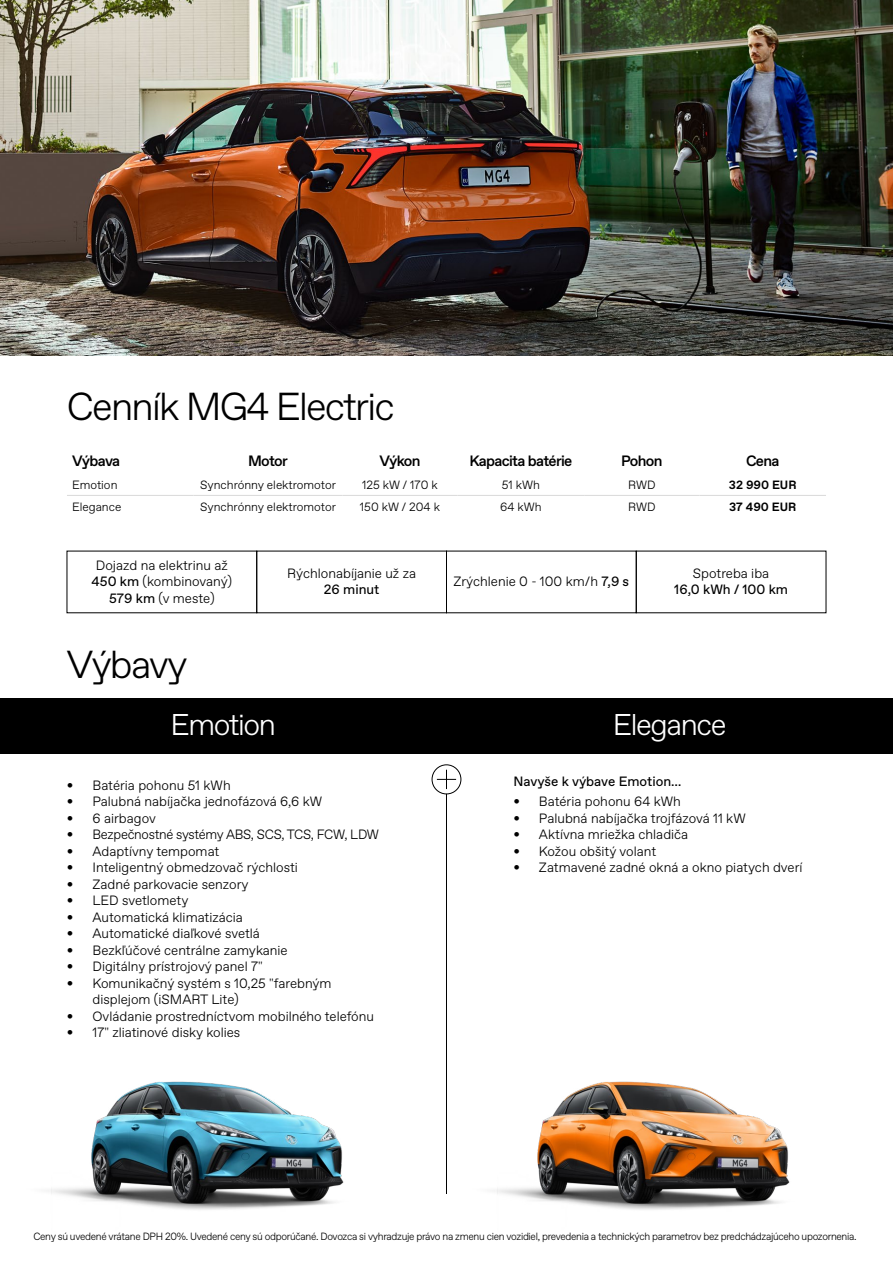
<style>
.page{position:relative;width:893px;height:1263px;background:#fff}
.page>*{position:absolute;margin:0;border:0;box-sizing:border-box;transform-origin:0 0}
.t1{font:300 39px "Favorit Std";letter-spacing:-.045em;color:#000}
.t2{font:300 30px "Favorit Std";letter-spacing:-.045em;color:#fff}
.t3{font:500 15px "Favorit Std";letter-spacing:-.045em;color:#000}
.t4{font:300 13.5px/16.5px "Favorit Std";color:#000;text-align:center}
.t5{font:13.5px "Favorit Std";color:#000}
.t6{font:300 13.5px "Favorit Std";letter-spacing:-.02em;color:#000}
.t7{font:300 12px "Favorit Std";color:#000}
.t8{font:700 12px "Favorit Std";color:#000}
.t9{font:300 10.5px "Favorit Std";letter-spacing:-.03em;color:#000}
.s1{font-weight:400}
</style>
<div class="page">
<img style="left:48px;top:1081px;width:742px;height:129px">
<hr style="left:67px;top:495px;width:126px;height:1px;background:#dadada">
<hr style="left:193px;top:495px;width:149px;height:1px;background:#dadada">
<hr style="left:342px;top:495px;width:116px;height:1px;background:#dadada">
<hr style="left:458px;top:495px;width:126px;height:1px;background:#dadada">
<hr style="left:584px;top:495px;width:115px;height:1px;background:#dadada">
<hr style="left:699px;top:495px;width:127px;height:1px;background:#dadada">
<img style="left:0;top:0;width:893px;height:355px">
<div style="left:0;top:698px;width:893px;height:55px;background:#000"></div>
<hr style="left:446px;top:794px;width:1px;height:400px;background:#000">
<svg style="left:431px;top:764px;width:31px;height:31px"></svg>
<h1 class="t1" style="left:67px;top:380px;width:329px">Cenník MG4 Electric</h1>
<p class="t3" style="left:72px;top:451px;width:50px">Výbava</p>
<p class="t3" style="left:248px;top:451px;width:41px">Motor</p>
<p class="t3" style="left:379px;top:451px;width:43px">Výkon</p>
<p class="t3" style="left:469px;top:451px;width:105px">Kapacita batérie</p>
<p class="t3" style="left:621px;top:451px;width:43px">Pohon</p>
<p class="t3" style="left:746px;top:451px;width:35px">Cena</p>
<p class="t7" style="left:72px;top:477px;width:47px">Emotion</p>
<p class="t7" style="left:200px;top:477px;width:137px">Synchrónny elektromotor</p>
<p class="t7" style="left:362px;top:477px;width:77px">125 kW / 170 k</p>
<p class="t7" style="left:502px;top:477px;width:40px">51 kWh</p>
<p class="t7" style="left:628px;top:477px;width:29px">RWD</p>
<p class="t8" style="left:729px;top:477px;width:69px">32 990 EUR</p>
<p class="t7" style="left:72px;top:498px;width:51px">Elegance</p>
<p class="t7" style="left:200px;top:498px;width:137px">Synchrónny elektromotor</p>
<p class="t7" style="left:360px;top:498px;width:81px">150 kW / 204 k</p>
<p class="t7" style="left:500px;top:498px;width:43px">64 kWh</p>
<p class="t7" style="left:628px;top:498px;width:29px">RWD</p>
<p class="t8" style="left:729px;top:498px;width:69px">37 490 EUR</p>
<p class="t4" style="left:92px;top:556px;width:142px">Dojazd na elektrinu až<br><span class="s1">450 km</span> (kombinovaný)<br><span class="s1">579 km</span> (v meste)</p>
<p class="t4" style="left:287px;top:564px;width:131px">Rýchlonabíjanie už za</p>
<p class="t5" style="left:324px;top:581px;width:57px">26 minut</p>
<p class="t4" style="left:453px;top:573px;width:177px">Zrýchlenie 0 - 100 km/h <span class="s1">7,9 s</span></p>
<p class="t4" style="left:693px;top:564px;width:78px">Spotreba iba</p>
<p class="t5" style="left:674px;top:581px;width:115px">16,0 kWh / 100 km</p>
<h1 class="t1" style="left:67px;top:638px;width:122px">Výbavy</h1>
<h2 class="t2" style="left:170px;top:705px;width:107px">Emotion</h2>
<h2 class="t2" style="left:613px;top:705px;width:115px">Elegance</h2>
<p class="t4" style="left:67px;top:776px;width:165px">• Batéria pohonu 51 kWh</p>
<p class="t4" style="left:67px;top:793px;width:257px">• Palubná nabíjačka jednofázová 6,6 kW</p>
<p class="t4" style="left:67px;top:809px;width:90px">• 6 airbagov</p>
<p class="t6" style="left:67px;top:826px;width:314px">• Bezpečnostné systémy ABS, SCS, TCS, FCW, LDW</p>
<p class="t4" style="left:67px;top:842px;width:154px">• Adaptívny tempomat</p>
<p class="t4" style="left:67px;top:859px;width:232px">• Inteligentný obmedzovač rýchlosti</p>
<p class="t4" style="left:67px;top:875px;width:183px">• Zadné parkovacie senzory</p>
<p class="t4" style="left:67px;top:892px;width:123px">• LED svetlomety</p>
<p class="t4" style="left:67px;top:908px;width:178px">• Automatická klimatizácia</p>
<p class="t4" style="left:67px;top:925px;width:194px">• Automatické diaľkové svetlá</p>
<p class="t4" style="left:67px;top:941px;width:222px">• Bezkľúčové centrálne zamykanie</p>
<p class="t4" style="left:67px;top:958px;width:197px">• Digitálny prístrojový panel 7"</p>
<p class="t4" style="left:92px;top:974px;width:241px;text-align:left;text-indent:-26px">• Komunikačný systém s 10,25 "farebným displejom (iSMART Lite)</p>
<p class="t4" style="left:67px;top:1007px;width:309px">• Ovládanie prostredníctvom mobilného telefónu</p>
<p class="t4" style="left:67px;top:1024px;width:175px">• 17" zliatinové disky kolies</p>
<p class="t5" style="left:513px;top:772px;width:170px">Navyše k výbave Emotion…</p>
<p class="t4" style="left:513px;top:793px;width:169px">• Batéria pohonu 64 kWh</p>
<p class="t4" style="left:513px;top:809px;width:234px">• Palubná nabíjačka trojfázová 11 kW</p>
<p class="t4" style="left:513px;top:826px;width:176px">• Aktívna mriežka chladiča</p>
<p class="t4" style="left:513px;top:842px;width:144px">• Kožou obšitý volant</p>
<p class="t4" style="left:513px;top:859px;width:291px">• Zatmavené zadné okná a okno piatych dverí</p>
<p class="t9" style="left:33px;top:1229px;width:824px">Ceny sú uvedené vrátane DPH 20%. Uvedené ceny sú odporúčané. Dovozca si vyhradzuje právo na zmenu cien vozidiel, prevedenia a technických parametrov bez predchádzajúceho upozornenia.</p>
</div>
